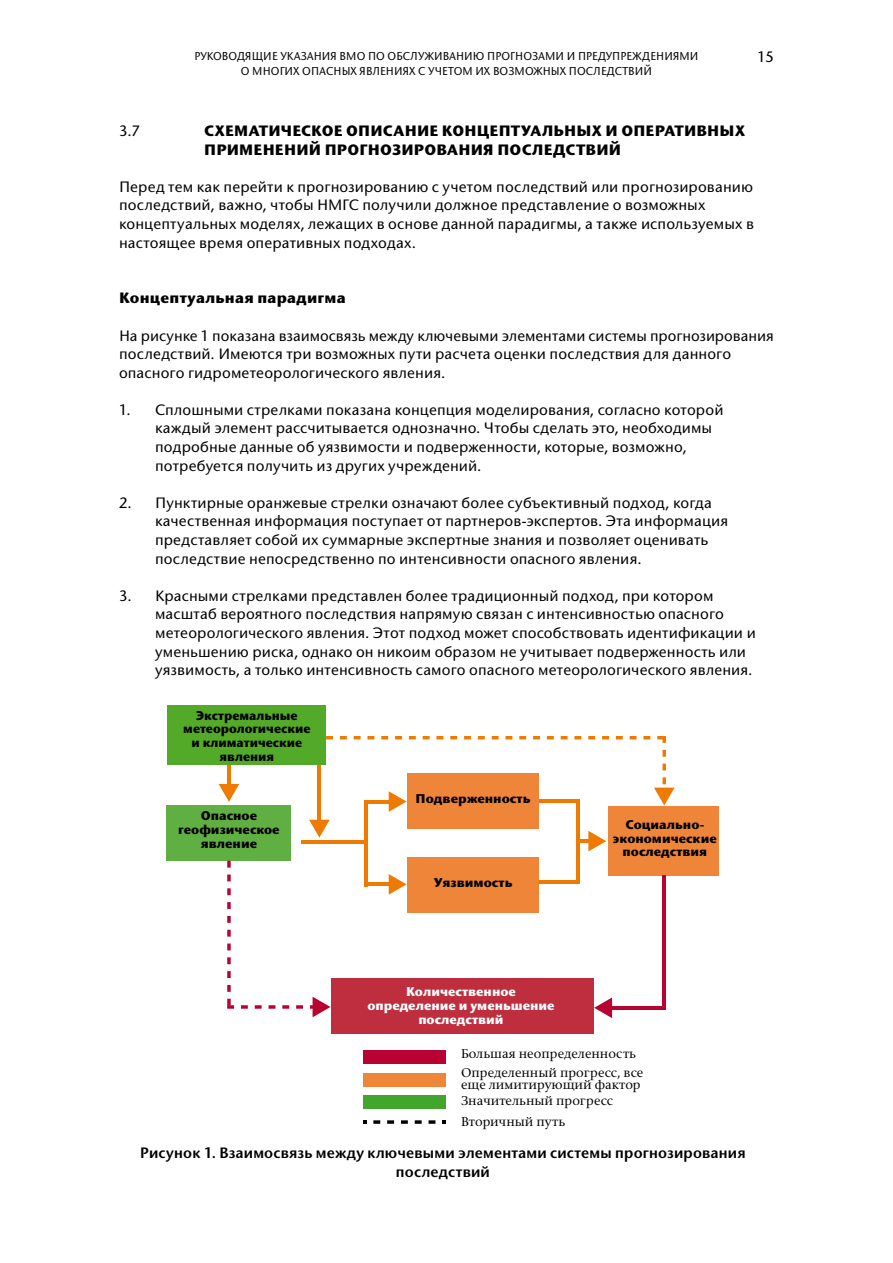
<style>
.page{position:relative;width:893px;height:1263px;background:#fff}
.page>*{position:absolute;margin:0;border:0;box-sizing:border-box;transform-origin:0 0}
.t1{font:500 15px/18.6px "Stone Sans ITC";letter-spacing:.01em;color:#000}
.t2{font:700 15px/18.6px "Stone Sans ITC";letter-spacing:.015em;color:#000}
.t3{font:600 15px/18.6px "Stone Sans ITC";letter-spacing:.015em;color:#000;text-align:center}
.t4{font:500 12.6px/18.5px "Stone Serif ITC";color:#000}
.t5{font:700 12.6px/13.8px "Stone Sans ITC";color:#000;text-align:center}
.t6{font:700 12.6px/13.8px "Stone Sans ITC";color:#000;text-align:center;scale:.96 1}
.t7{font:700 12.6px/13.8px "Stone Sans ITC";color:#fff;text-align:center}
.t8{font:500 11.4px/15px "Stone Sans ITC";letter-spacing:.01em;color:#000;text-align:center;scale:.95 1}
</style>
<div class="page">
<div style="left:168px;top:705px;width:158px;height:60px;background:#53aa28"></div>
<div style="left:407px;top:857px;width:132px;height:55px;background:#ef8539"></div>
<div style="left:608px;top:807px;width:111px;height:69px;background:#ef8539"></div>
<div style="left:331px;top:979px;width:262px;height:55px;background:#be2e3e"></div>
<hr style="left:609px;top:1006px;width:56px;height:3px;background:#b80232">
<svg style="left:594px;top:997px;width:18px;height:21px"></svg>
<hr style="left:662px;top:876px;width:3px;height:133px;background:#b80232">
<div style="left:363px;top:1095px;width:83px;height:14px;background:#41a62b"></div>
<div style="left:363px;top:1073px;width:83px;height:14px;background:#ef8539"></div>
<div style="left:363px;top:1050px;width:83px;height:13px;background:#b80232"></div>
<svg style="left:363px;top:1120px;width:3px;height:4px"></svg>
<svg style="left:373px;top:1120px;width:7px;height:4px"></svg>
<svg style="left:387px;top:1120px;width:7px;height:4px"></svg>
<svg style="left:401px;top:1120px;width:7px;height:4px"></svg>
<svg style="left:415px;top:1120px;width:7px;height:4px"></svg>
<svg style="left:429px;top:1120px;width:6px;height:4px"></svg>
<svg style="left:442px;top:1120px;width:4px;height:4px"></svg>
<hr style="left:227px;top:766px;width:4px;height:21px;background:#ee7b00">
<svg style="left:219px;top:784px;width:20px;height:18px"></svg>
<hr style="left:318px;top:765px;width:3px;height:58px;background:#ee7b00">
<svg style="left:309px;top:820px;width:21px;height:17px"></svg>
<hr style="left:576px;top:839px;width:15px;height:4px;background:#ee7b00">
<svg style="left:588px;top:831px;width:18px;height:20px"></svg>
<hr style="left:365px;top:800px;width:27px;height:3px;background:#ee7b00">
<svg style="left:389px;top:791px;width:18px;height:21px"></svg>
<hr style="left:365px;top:883px;width:27px;height:3px;background:#ee7b00">
<svg style="left:389px;top:874px;width:18px;height:21px"></svg>
<hr style="left:301px;top:840px;width:64px;height:4px;background:#ee7b00">
<div style="left:167px;top:806px;width:124px;height:55px;background:#60af42"></div>
<hr style="left:365px;top:800px;width:3px;height:86px;background:#ee7b00">
<hr style="left:538px;top:799px;width:40px;height:4px;background:#ee7b00">
<hr style="left:538px;top:880px;width:41px;height:4px;background:#ee7b00">
<hr style="left:576px;top:799px;width:3px;height:85px;background:#ee7b00">
<div style="left:407px;top:774px;width:132px;height:55px;background:#ef8539"></div>
<svg style="left:227px;top:861px;width:4px;height:7px"></svg>
<svg style="left:227px;top:874px;width:4px;height:7px"></svg>
<svg style="left:227px;top:888px;width:4px;height:7px"></svg>
<svg style="left:227px;top:902px;width:4px;height:7px"></svg>
<svg style="left:227px;top:916px;width:4px;height:7px"></svg>
<svg style="left:227px;top:930px;width:4px;height:7px"></svg>
<svg style="left:227px;top:943px;width:4px;height:7px"></svg>
<svg style="left:227px;top:957px;width:4px;height:7px"></svg>
<svg style="left:227px;top:971px;width:4px;height:7px"></svg>
<svg style="left:227px;top:985px;width:4px;height:7px"></svg>
<svg style="left:227px;top:999px;width:7px;height:10px"></svg>
<svg style="left:241px;top:1005px;width:7px;height:4px"></svg>
<svg style="left:255px;top:1005px;width:7px;height:4px"></svg>
<svg style="left:269px;top:1005px;width:6px;height:4px"></svg>
<svg style="left:282px;top:1005px;width:7px;height:4px"></svg>
<svg style="left:296px;top:1005px;width:7px;height:4px"></svg>
<svg style="left:310px;top:997px;width:20px;height:20px"></svg>
<svg style="left:326px;top:736px;width:7px;height:3px"></svg>
<svg style="left:340px;top:736px;width:7px;height:3px"></svg>
<svg style="left:354px;top:736px;width:7px;height:3px"></svg>
<svg style="left:367px;top:736px;width:7px;height:3px"></svg>
<svg style="left:381px;top:736px;width:7px;height:3px"></svg>
<svg style="left:395px;top:736px;width:7px;height:3px"></svg>
<svg style="left:409px;top:736px;width:7px;height:3px"></svg>
<svg style="left:423px;top:736px;width:7px;height:3px"></svg>
<svg style="left:436px;top:736px;width:7px;height:3px"></svg>
<svg style="left:450px;top:736px;width:7px;height:3px"></svg>
<svg style="left:464px;top:736px;width:7px;height:3px"></svg>
<svg style="left:478px;top:736px;width:7px;height:3px"></svg>
<svg style="left:492px;top:736px;width:7px;height:3px"></svg>
<svg style="left:505px;top:736px;width:7px;height:3px"></svg>
<svg style="left:519px;top:736px;width:7px;height:3px"></svg>
<svg style="left:533px;top:736px;width:7px;height:3px"></svg>
<svg style="left:547px;top:736px;width:7px;height:3px"></svg>
<svg style="left:561px;top:736px;width:7px;height:3px"></svg>
<svg style="left:574px;top:736px;width:7px;height:3px"></svg>
<svg style="left:588px;top:736px;width:7px;height:3px"></svg>
<svg style="left:602px;top:736px;width:7px;height:3px"></svg>
<svg style="left:616px;top:736px;width:7px;height:3px"></svg>
<svg style="left:630px;top:736px;width:7px;height:3px"></svg>
<svg style="left:643px;top:736px;width:7px;height:3px"></svg>
<svg style="left:657px;top:736px;width:9px;height:7px"></svg>
<svg style="left:662px;top:750px;width:4px;height:7px"></svg>
<svg style="left:662px;top:764px;width:4px;height:6px"></svg>
<svg style="left:654px;top:777px;width:21px;height:28px"></svg>
<p class="t8" style="left:194px;top:49px;width:532px">РУКОВОДЯЩИЕ УКАЗАНИЯ ВМО ПО ОБСЛУЖИВАНИЮ ПРОГНОЗАМИ И ПРЕДУПРЕЖДЕНИЯМИ<br>О МНОГИХ ОПАСНЫХ ЯВЛЕНИЯХ С УЧЕТОМ ИХ ВОЗМОЖНЫХ ПОСЛЕДСТВИЙ</p>
<p class="t1" style="left:757px;top:48px;width:18px">15</p>
<p class="t1" style="left:119px;top:122px;width:22px">3.7</p>
<p class="t2" style="left:204px;top:121px;width:542px">СХЕМАТИЧЕСКОЕ ОПИСАНИЕ КОНЦЕПТУАЛЬНЫХ И ОПЕРАТИВНЫХ<br>ПРИМЕНЕНИЙ ПРОГНОЗИРОВАНИЯ ПОСЛЕДСТВИЙ</p>
<p class="t1" style="left:119px;top:177px;width:636px">Перед тем как перейти к прогнозированию с учетом последствий или прогнозированию последствий, важно, чтобы НМГС получили должное представление о возможных концептуальных моделях, лежащих в основе данной парадигмы, а также используемых в настоящее время оперативных подходах.</p>
<p class="t2" style="left:119px;top:289px;width:228px">Концептуальная парадигма</p>
<p class="t1" style="left:119px;top:326px;width:656px">На рисунке 1 показана взаимосвязь между ключевыми элементами системы прогнозирования последствий. Имеются три возможных пути расчета оценки последствия для данного опасного гидрометеорологического явления.</p>
<p class="t1" style="left:155px;top:400px;width:570px;text-indent:-36px">1. Сплошными стрелками показана концепция моделирования, согласно которой каждый элемент рассчитывается однозначно. Чтобы сделать это, необходимы подробные данные об уязвимости и подверженности, которые, возможно, потребуется получить из других учреждений.</p>
<p class="t1" style="left:155px;top:493px;width:575px;text-indent:-36px">2. Пунктирные оранжевые стрелки означают более субъективный подход, когда качественная информация поступает от партнеров-экспертов. Эта информация представляет собой их суммарные экспертные знания и позволяет оценивать последствие непосредственно по интенсивности опасного явления.</p>
<p class="t1" style="left:155px;top:586px;width:602px;text-indent:-36px">3. Красными стрелками представлен более традиционный подход, при котором масштаб вероятного последствия напрямую связан с интенсивностью опасного метеорологического явления. Этот подход может способствовать идентификации и уменьшению риска, однако он никоим образом не учитывает подверженность или уязвимость, а только интенсивность самого опасного метеорологического явления.</p>
<p class="t6" style="left:183px;top:708px;width:134px">Экстремальные метеорологические и климатические явления</p>
<p class="t5" style="left:178px;top:809px;width:103px">Опасное геофизическое явление</p>
<p class="t5" style="left:416px;top:792px;width:116px">Подверженность</p>
<p class="t5" style="left:434px;top:875px;width:80px">Уязвимость</p>
<p class="t5" style="left:613px;top:817px;width:105px">Социально&shy;экономические последствия</p>
<p class="t7" style="left:367px;top:984px;width:189px">Количественное определение и уменьшение последствий</p>
<p class="t4" style="left:461px;top:1045px;width:184px">Большая неопределенность<br>Определенный прогресс, все</p>
<p class="t4" style="left:461px;top:1077px;width:181px;line-height:16px">еще лимитирующий фактор<br>Значительный прогресс</p>
<p class="t4" style="left:461px;top:1113px;width:106px">Вторичный путь</p>
<p class="t3" style="left:140px;top:1144px;width:607px">Рисунок 1. Взаимосвязь между ключевыми элементами системы прогнозирования последствий</p>
</div>
